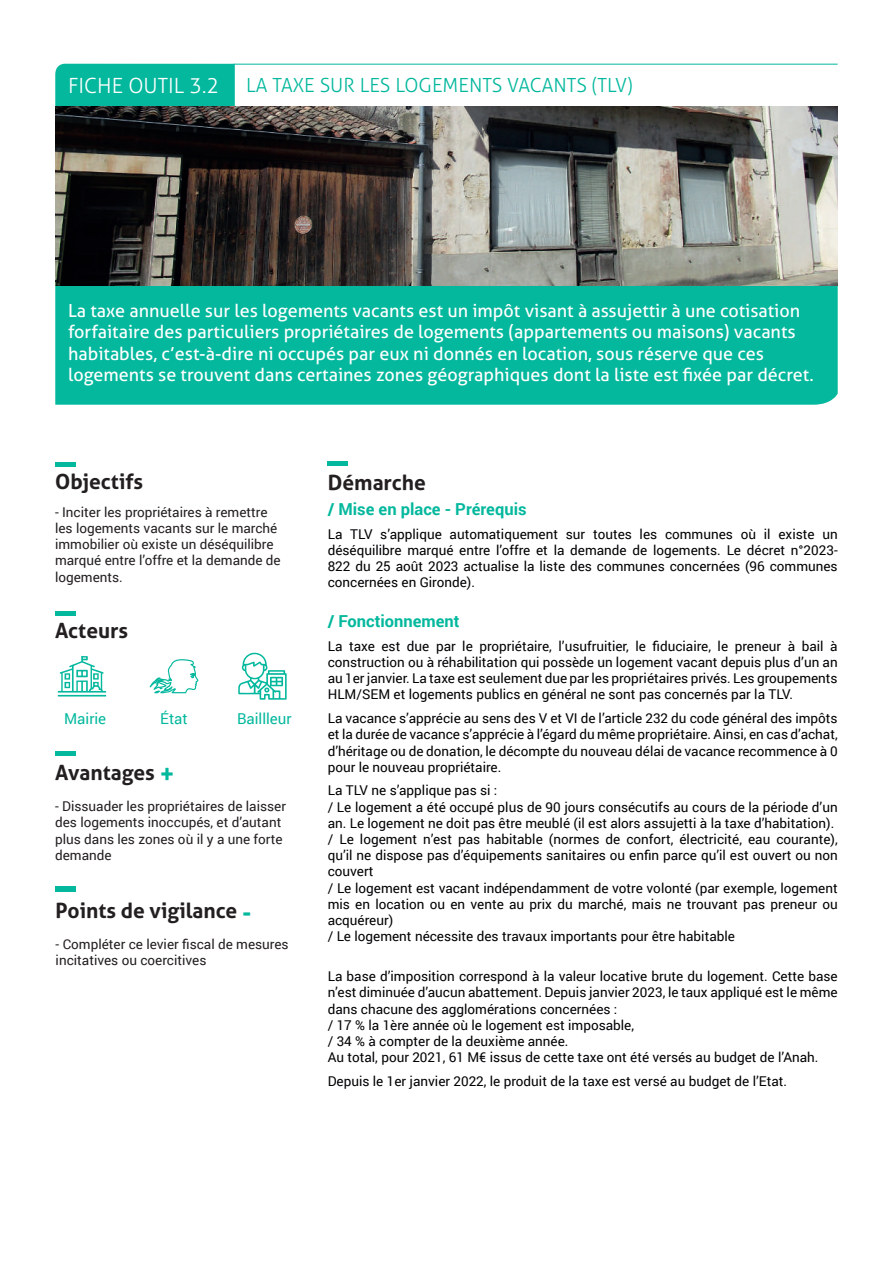
<style>
.page{position:relative;width:893px;height:1263px;background:#fff}
.page>*{position:absolute;margin:0;border:0;box-sizing:border-box;transform-origin:0 0}
.t1{font:700 21px "Aller";color:#231f20}
.t2{font:300 21px "Aller";color:#fff}
.t3{font:300 19.5px "Aller";color:#03b89d}
.t4{font:18px/21.6px "Aller";color:#fff}
.t5{font:700 16.5px "Roboto";color:#03b89d}
.t6{font:15px "Roboto";color:#03b89d}
.t7{font:13.5px/16.2px "Roboto";color:#020003;text-align:justify}
.t8{font:13.5px/16.2px "Roboto";color:#231f20}
.s1{font-size:25.5px;color:#03b89d}
</style>
<div class="page">
<div style="left:55px;top:64px;width:180px;height:42px;background:#03b89d"></div>
<hr style="left:234px;top:64px;width:604px;height:1px;background:#03b89d">
<div style="left:55px;top:285px;width:783px;height:120px;background:#03b89d"></div>
<img style="left:55px;top:106px;width:783px;height:179px">
<div style="left:328px;top:461px;width:20px;height:5px;background:#03b89d"></div>
<div style="left:55px;top:462px;width:20px;height:5px;background:#03b89d"></div>
<div style="left:55px;top:751px;width:20px;height:5px;background:#03b89d"></div>
<div style="left:56px;top:886px;width:20px;height:6px;background:#03b89d"></div>
<div style="left:55px;top:611px;width:20px;height:5px;background:#03b89d"></div>
<svg style="left:150px;top:659px;width:48px;height:34px"></svg>
<svg style="left:238px;top:652px;width:49px;height:48px"></svg>
<svg style="left:58px;top:656px;width:48px;height:40px"></svg>
<h1 class="t2" style="left:68px;top:73px;width:153px">FICHE OUTIL 3.2</h1>
<h2 class="t3" style="left:246px;top:73px;width:388px">LA TAXE SUR LES LOGEMENTS VACANTS (TLV)</h2>
<p class="t4" style="left:68px;top:299px;width:747px">La taxe annuelle sur les logements vacants est un impôt visant à assujettir à une cotisation forfaitaire des particuliers propriétaires de logements (appartements ou maisons) vacants habitables, c’est-à-dire ni occupés par eux ni donnés en location, sous réserve que ces logements se trouvent dans certaines zones géographiques dont la liste est fixée par décret.</p>
<h1 class="t1" style="left:55px;top:469px;width:90px">Objectifs</h1>
<p class="t8" style="left:55px;top:503px;width:227px">- Inciter les propriétaires à remettre les logements vacants sur le marché immobilier où existe un déséquilibre marqué entre l’offre et la demande de logements.</p>
<h1 class="t1" style="left:55px;top:618px;width:74px">Acteurs</h1>
<p class="t6" style="left:64px;top:708px;width:44px">Mairie</p>
<p class="t6" style="left:160px;top:708px;width:29px">État</p>
<p class="t6" style="left:237px;top:708px;width:56px">Baillleur</p>
<h1 class="t1" style="left:55px;top:760px;width:121px">Avantages <span class="s1">+</span></h1>
<p class="t8" style="left:55px;top:798px;width:232px">- Dissuader les propriétaires de laisser des logements inoccupés, et d’autant plus dans les zones où il y a une forte demande</p>
<h1 class="t1" style="left:56px;top:898px;width:197px">Points de vigilance <span class="s1">-</span></h1>
<p class="t8" style="left:56px;top:935px;width:234px">- Compléter ce levier fiscal de mesures incitatives ou coercitives</p>
<h1 class="t1" style="left:328px;top:469px;width:100px">Démarche</h1>
<p class="t5" style="left:328px;top:497px;width:200px">/ Mise en place - Prérequis</p>
<p class="t7" style="left:328px;top:525px;width:511px">La TLV s’applique automatiquement sur toutes les communes où il existe un déséquilibre marqué entre l’offre et la demande de logements. Le décret n°2023- 822 du 25 août 2023 actualise la liste des communes concernées (96 communes concernées en Gironde).</p>
<p class="t5" style="left:328px;top:609px;width:133px">/ Fonctionnement</p>
<p class="t7" style="left:328px;top:637px;width:511px">La taxe est due par le propriétaire, l’usufruitier, le fiduciaire, le preneur à bail à construction ou à réhabilitation qui possède un logement vacant depuis plus d’un an au 1er janvier. La taxe est seulement due par les propriétaires privés. Les groupements HLM/SEM et logements publics en général ne sont pas concernés par la TLV.</p>
<p class="t7" style="left:328px;top:710px;width:511px">La vacance s’apprécie au sens des V et VI de l’article 232 du code général des impôts et la durée de vacance s’apprécie à l’égard du même propriétaire. Ainsi, en cas d’achat, d’héritage ou de donation, le décompte du nouveau délai de vacance recommence à 0 pour le nouveau propriétaire.</p>
<p class="t7" style="left:328px;top:782px;width:511px;text-align:left">La TLV ne s’applique pas si :<br>/ Le logement a été occupé plus de 90 jours consécutifs au cours de la période d’un an. Le logement ne doit pas être meublé (il est alors assujetti à la taxe d’habitation). / Le logement n’est pas habitable (normes de confort, électricité, eau courante), qu’il ne dispose pas d’équipements sanitaires ou enfin parce qu’il est ouvert ou non couvert<br>/ Le logement est vacant indépendamment de votre volonté (par exemple, logement mis en location ou en vente au prix du marché, mais ne trouvant pas preneur ou acquéreur)<br>/ Le logement nécessite des travaux importants pour être habitable</p>
<p class="t7" style="left:328px;top:968px;width:511px;text-align:left">La base d’imposition correspond à la valeur locative brute du logement. Cette base n’est diminuée d’aucun abattement. Depuis janvier 2023, le taux appliqué est le même dans chacune des agglomérations concernées :<br>/ 17 % la 1ère année où le logement est imposable,<br>/ 34 % à compter de la deuxième année.<br>Au total, pour 2021, 61 M€ issus de cette taxe ont été versés au budget de l’Anah.</p>
<p class="t7" style="left:328px;top:1072px;width:461px">Depuis le 1er janvier 2022, le produit de la taxe est versé au budget de l’Etat.</p>
</div>
